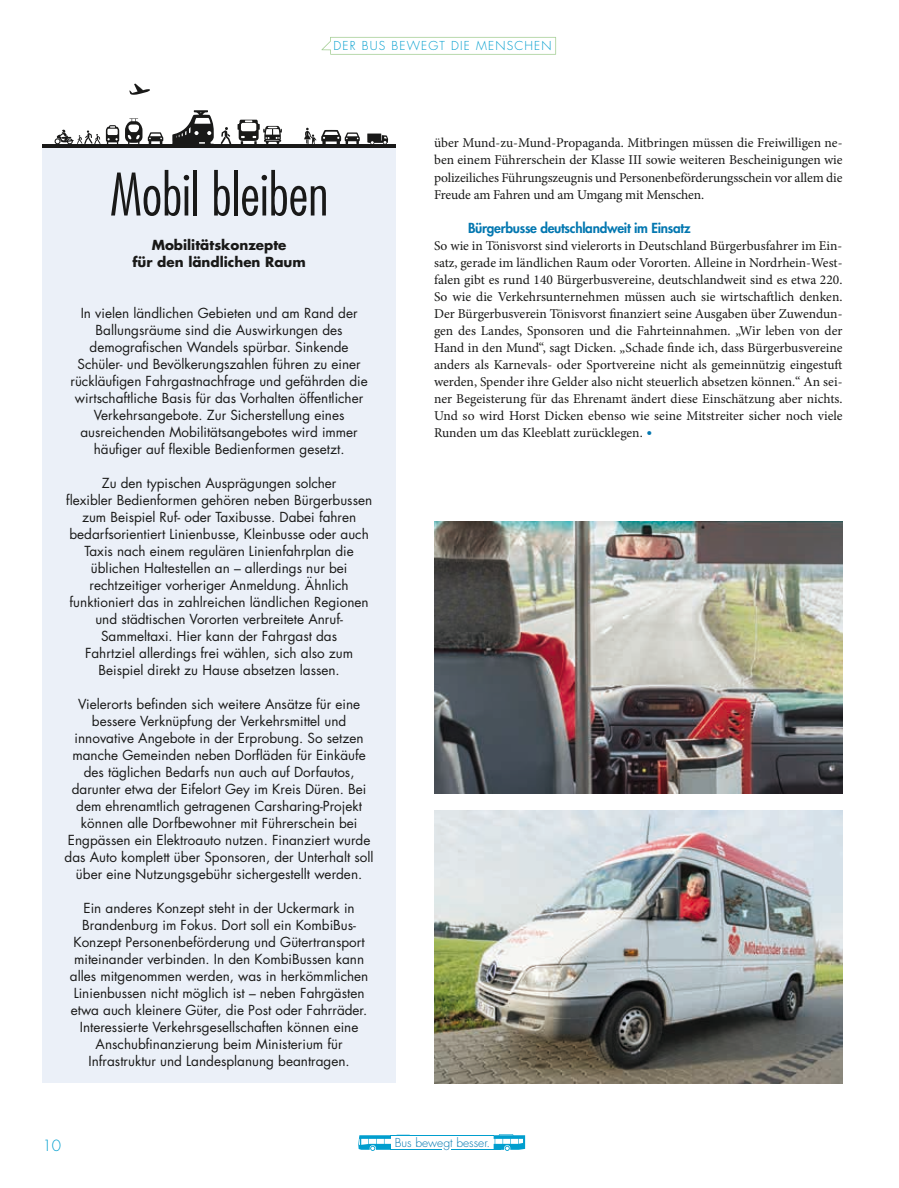
<style>
.page{position:relative;width:899px;height:1188px;background:#fff}
.page>*{position:absolute;margin:0;border:0;box-sizing:border-box;transform-origin:0 0}
.t1{font:300 condensed 57px "Futura";color:#191918}
.t2{font:300 15px "Futura";color:#019ece}
.t3{font:13.5px/17px "Futura";color:#191918;text-align:center}
.t4{font:13.5px/17px "Minion Pro";letter-spacing:-.005em;color:#191918;text-align:justify}
.t5{font:700 13.5px/17px "Futura";color:#191918;text-align:center}
.t6{font:800 13.5px "Futura";letter-spacing:-.02em;color:#0377b0}
.t7{font:300 12px "Futura";letter-spacing:.1em;color:#019ece}
.t8{font:300 12px "Futura";color:#0377b0}
.s1{font-family:"Futura";font-weight:700;font-size:10.5px;color:#0377b0}
</style>
<div class="page">
<div style="left:43px;top:147px;width:352px;height:936px;background:#ebf0f8"></div>
<img style="left:434px;top:522px;width:408px;height:272px">
<img style="left:434px;top:811px;width:408px;height:272px">
<svg style="left:237px;top:120px;width:45px;height:24px"></svg>
<svg style="left:221px;top:127px;width:10px;height:17px"></svg>
<svg style="left:148px;top:132px;width:15px;height:12px"></svg>
<svg style="left:367px;top:133px;width:21px;height:11px"></svg>
<svg style="left:172px;top:110px;width:42px;height:34px"></svg>
<hr style="left:43px;top:144px;width:352px;height:3px;background:#191918">
<svg style="left:129px;top:84px;width:21px;height:11px"></svg>
<svg style="left:125px;top:118px;width:17px;height:26px"></svg>
<svg style="left:106px;top:125px;width:13px;height:19px"></svg>
<svg style="left:54px;top:130px;width:46px;height:14px"></svg>
<svg style="left:304px;top:128px;width:56px;height:16px"></svg>
<svg style="left:358px;top:1135px;width:33px;height:16px"></svg>
<svg style="left:493px;top:1134px;width:32px;height:17px"></svg>
<hr style="left:390px;top:1135px;width:104px;height:1px;background:#019ece">
<hr style="left:390px;top:1149px;width:51px;height:1px;background:#019ece">
<hr style="left:451px;top:1149px;width:49px;height:1px;background:#019ece">
<svg style="left:321px;top:37px;width:235px;height:18px"></svg>
<p class="t7" style="left:333px;top:38px;width:220px">DER BUS BEWEGT DIE MENSCHEN</p>
<h1 class="t1" style="left:110px;top:159px;width:220px">Mobil bleiben</h1>
<p class="t5" style="left:132px;top:236px;width:175px">Mobilitätskonzepte<br>für den ländlichen Raum</p>
<p class="t3" style="left:70px;top:304px;width:299px">In vielen ländlichen Gebieten und am Rand der Ballungsräume sind die Auswirkungen des demografischen Wandels spürbar. Sinkende Schüler- und Bevölkerungszahlen führen zu einer rückläufigen Fahrgastnachfrage und gefährden die wirtschaftliche Basis für das Vorhalten öffentlicher Verkehrsangebote. Zur Sicherstellung eines ausreichenden Mobilitätsangebotes wird immer häufiger auf flexible Bedienformen gesetzt.</p>
<p class="t3" style="left:66px;top:474px;width:307px">Zu den typischen Ausprägungen solcher<br>flexibler Bedienformen gehören neben Bürgerbussen zum Beispiel Ruf- oder Taxibusse. Dabei fahren bedarfsorientiert Linienbusse, Kleinbusse oder auch Taxis nach einem regulären Linienfahrplan die üblichen Haltestellen an – allerdings nur bei rechtzeitiger vorheriger Anmeldung. Ähnlich funktioniert das in zahlreichen ländlichen Regionen und städtischen Vororten verbreitete Anruf-Sammeltaxi. Hier kann der Fahrgast das<br>Fahrtziel allerdings frei wählen, sich also zum Beispiel direkt zu Hause absetzen lassen.</p>
<p class="t3" style="left:65px;top:695px;width:310px">Vielerorts befinden sich weitere Ansätze für eine bessere Verknüpfung der Verkehrsmittel und innovative Angebote in der Erprobung. So setzen manche Gemeinden neben Dorfläden für Einkäufe des täglichen Bedarfs nun auch auf Dorfautos, darunter etwa der Eifelort Gey im Kreis Düren. Bei dem ehrenamtlich getragenen Carsharing-Projekt können alle Dorfbewohner mit Führerschein bei Engpässen ein Elektroauto nutzen. Finanziert wurde das Auto komplett über Sponsoren, der Unterhalt soll über eine Nutzungsgebühr sichergestellt werden.</p>
<p class="t3" style="left:70px;top:899px;width:300px">Ein anderes Konzept steht in der Uckermark in Brandenburg im Fokus. Dort soll ein KombiBus-Konzept Personenbeförderung und Gütertransport miteinander verbinden. In den KombiBussen kann alles mitgenommen werden, was in herkömmlichen Linienbussen nicht möglich ist – neben Fahrgästen etwa auch kleinere Güter, die Post oder Fahrräder.<br>Interessierte Verkehrsgesellschaften können eine Anschubfinanzierung beim Ministerium für Infrastruktur und Landesplanung beantragen.</p>
<p class="t4" style="left:434px;top:135px;width:410px">über Mund-zu-Mund-Propaganda. Mitbringen müssen die Freiwilligen ne&shy;ben einem Führerschein der Klasse III sowie weiteren Bescheinigungen wie polizeiliches Führungszeugnis und Personenbeförderungsschein vor allem die Freude am Fahren und am Umgang mit Menschen.</p>
<p class="t6" style="left:468px;top:219px;width:224px">Bürgerbusse deutschlandweit im Einsatz</p>
<p class="t4" style="left:434px;top:237px;width:410px">So wie in Tönisvorst sind vielerorts in Deutschland Bürgerbusfahrer im Ein&shy;satz, gerade im ländlichen Raum oder Vororten. Alleine in Nordrhein-West&shy;falen gibt es rund 140 Bürgerbusvereine, deutschlandweit sind es etwa 220.<br>So wie die Verkehrsunternehmen müssen auch sie wirtschaftlich denken.<br>Der Bürgerbusverein Tönisvorst finanziert seine Ausgaben über Zuwendun&shy;gen des Landes, Sponsoren und die Fahrteinnahmen. „Wir leben von der Hand in den Mund“, sagt Dicken. „Schade finde ich, dass Bürgerbusvereine anders als Karnevals- oder Sportvereine nicht als gemeinnützig eingestuft werden, Spender ihre Gelder also nicht steuerlich absetzen können.“ An sei&shy;ner Begeisterung für das Ehrenamt ändert diese Einschätzung aber nichts.<br>Und so wird Horst Dicken ebenso wie seine Mitstreiter sicher noch viele Runden um das Kleeblatt zurücklegen. <span class="s1">•</span></p>
<p class="t2" style="left:43px;top:1136px;width:20px">10</p>
<p class="t8" style="left:394px;top:1135px;width:97px">Bus bewegt besser.</p>
</div>
